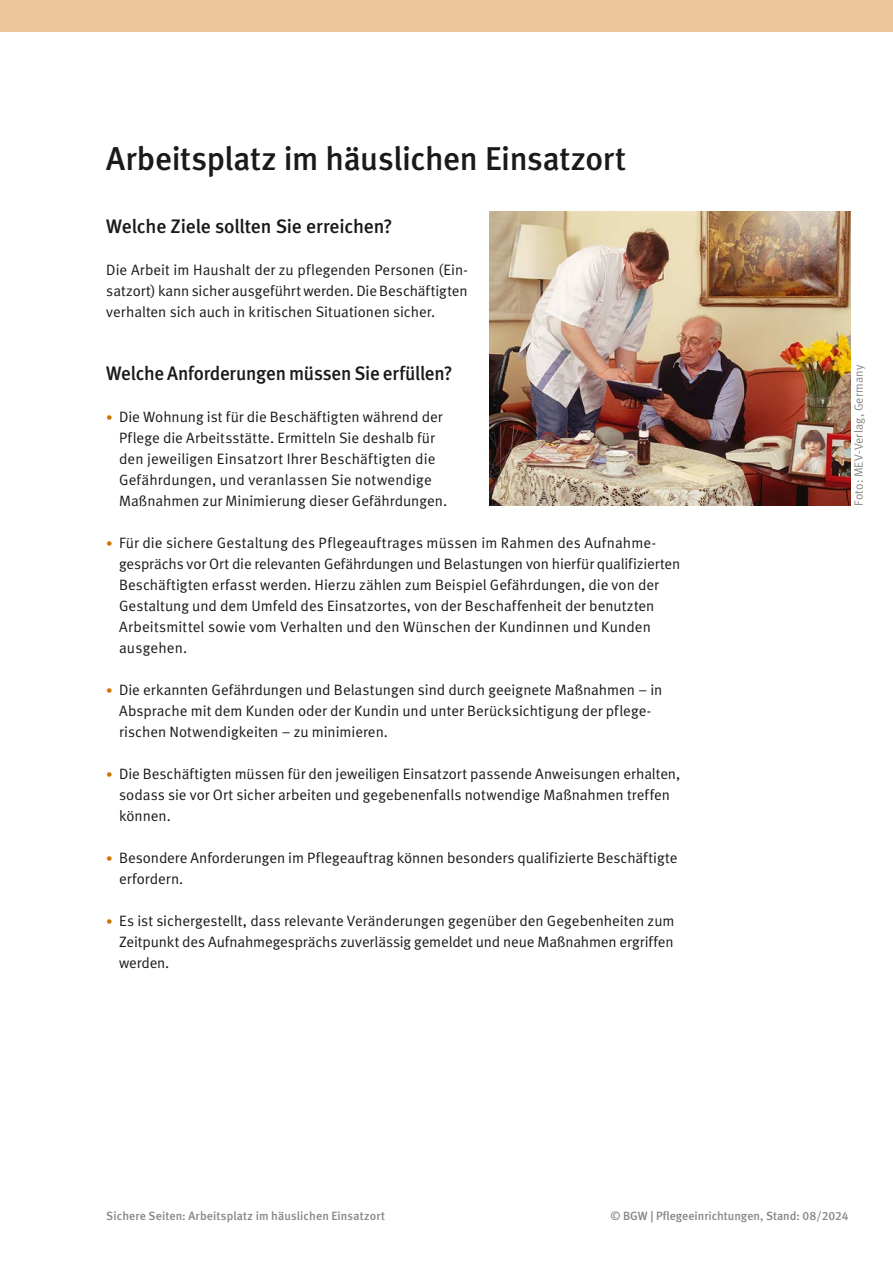
<style>
.page{position:relative;width:893px;height:1263px;background:#fff}
.page>*{position:absolute;margin:0;border:0;box-sizing:border-box;transform-origin:0 0}
.t1{font:500 33px "DGUV Meta";letter-spacing:-.01em;color:#1a1a18}
.t2{font:500 19.5px "DGUV Meta";letter-spacing:-.01em;color:#1a1a18}
.t3{font:15px/21px "DGUV Meta";color:#1a1a18}
.t4{font:500 12px "DGUV Meta";letter-spacing:.005em;color:#878786}
.t5{font:12px "DGUV Meta";letter-spacing:.015em;color:#878786}
.s1{font-size:12.75px;color:#cc7300}
</style>
<div class="page">
<div style="left:0;top:0;width:893px;height:32px;background:#edc69b"></div>
<img style="left:489px;top:212px;width:361px;height:294px">
<h1 class="t1" style="left:106px;top:139px;width:521px">Arbeitsplatz im häuslichen Einsatzort</h1>
<h2 class="t2" style="left:106px;top:215px;width:288px">Welche Ziele sollten Sie erreichen?</h2>
<p class="t3" style="left:106px;top:259px;width:363px;text-align:justify">Die Arbeit im Haushalt der zu pflegenden Personen (Ein&shy;satzort) kann sicher ausgeführt werden. Die Beschäftigten verhalten sich auch in kritischen Situationen sicher.</p>
<h2 class="t2" style="left:106px;top:362px;width:348px">Welche Anforderungen müssen Sie erfüllen?</h2>
<p class="t3" style="left:119px;top:406px;width:330px;text-indent:-13px"><span class="s1">•</span> Die Wohnung ist für die Beschäftigten während der Pflege die Arbeitsstätte. Ermitteln Sie deshalb für den jeweiligen Einsatzort Ihrer Beschäftigten die Gefährdungen, und veranlassen Sie notwendige Maßnahmen zur Minimierung dieser Gefährdungen.</p>
<p class="t3" style="left:119px;top:532px;width:563px;text-indent:-13px"><span class="s1">•</span> Für die sichere Gestaltung des Pflegeauftrages müssen im Rahmen des Aufnahme&shy;gesprächs vor Ort die relevanten Gefährdungen und Belastungen von hierfür qualifizierten Beschäftigten erfasst werden. Hierzu zählen zum Beispiel Gefährdungen, die von der Gestaltung und dem Umfeld des Einsatzortes, von der Beschaffenheit der benutzten Arbeitsmittel sowie vom Verhalten und den Wünschen der Kundinnen und Kunden ausgehen.</p>
<p class="t3" style="left:119px;top:679px;width:545px;text-indent:-13px"><span class="s1">•</span> Die erkannten Gefährdungen und Belastungen sind durch geeignete Maßnahmen – in<br>Absprache mit dem Kunden oder der Kundin und unter Berücksichtigung der pflege&shy;rischen Notwendigkeiten – zu minimieren.</p>
<p class="t3" style="left:119px;top:763px;width:563px;text-indent:-13px"><span class="s1">•</span> Die Beschäftigten müssen für den jeweiligen Einsatzort passende Anweisungen erhalten, sodass sie vor Ort sicher arbeiten und gegebenenfalls notwendige Maßnahmen treffen können.</p>
<p class="t3" style="left:119px;top:847px;width:560px;text-indent:-13px"><span class="s1">•</span> Besondere Anforderungen im Pflegeauftrag können besonders qualifizierte Beschäftigte erfordern.</p>
<p class="t3" style="left:119px;top:910px;width:557px;text-align:justify;text-indent:-13px"><span class="s1">•</span> Es ist sichergestellt, dass relevante Veränderungen gegenüber den Gegebenheiten zum Zeitpunkt des Aufnahmegesprächs zuverlässig gemeldet und neue Maßnahmen ergriffen werden.</p>
<p class="t5" style="left:852px;top:506px;width:142px;rotate:-90deg">Foto: MEV-Verlag, Germany</p>
<p class="t4" style="left:106px;top:1209px;width:280px">Sichere Seiten: Arbeitsplatz im häuslichen Einsatzort</p>
<p class="t4" style="left:610px;top:1209px;width:240px">© BGW | Pflegeeinrichtungen, Stand: 08/2024</p>
</div>
